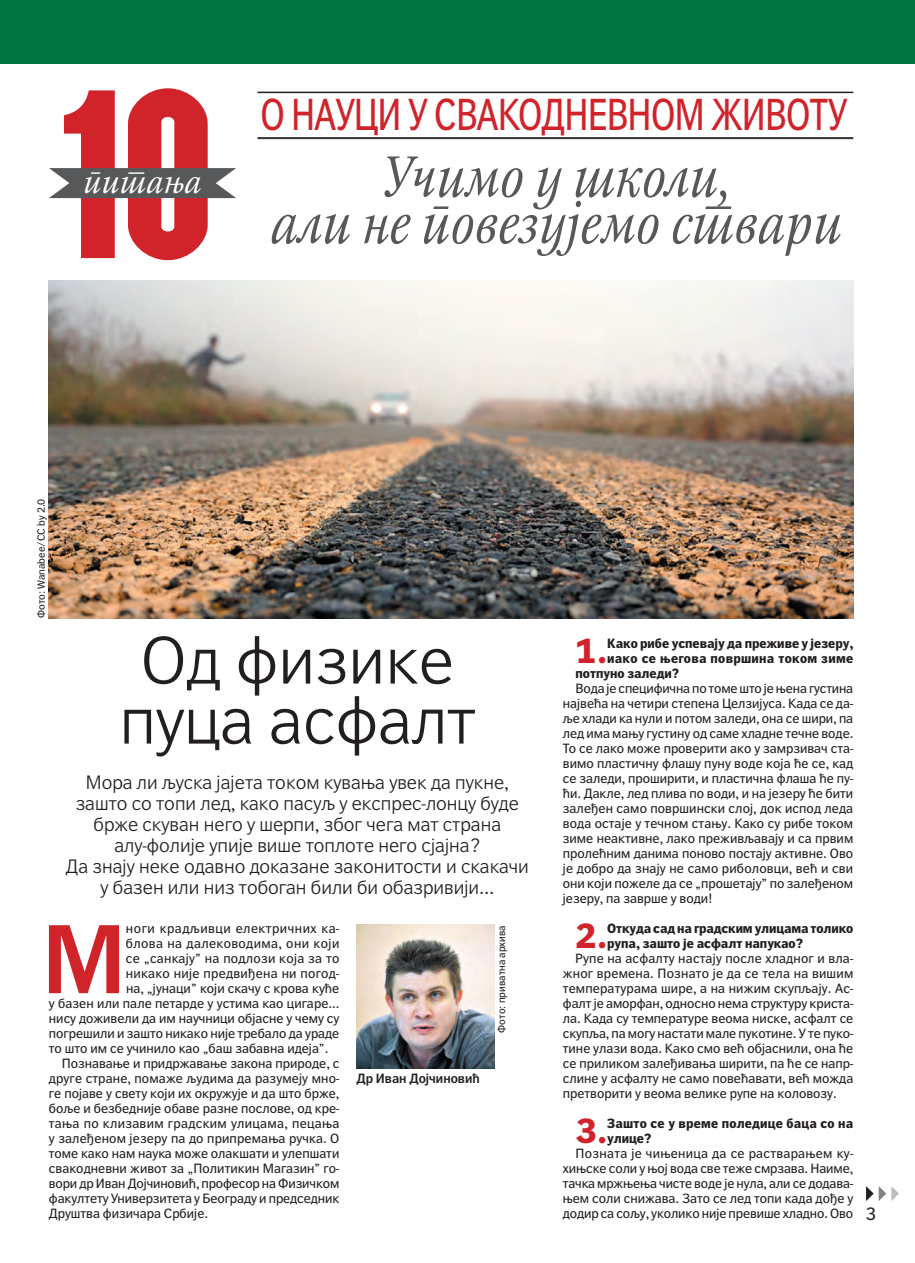
<style>
.page{position:relative;width:915px;height:1263px;background:#fff}
.page>*{position:absolute;margin:0;border:0;box-sizing:border-box;transform-origin:0 0}
.t1{font:300 209.55px "Champion";color:#d1232a}
.t2{font:500 98.1px "Politika Sans LM";color:#d1232a}
.t3{font:300 67.5px/60px "Politika Sans LM";color:#231f20;text-align:center}
.t4{font:italic 60px "Politika Serif";color:#57585a;scale:.9 1}
.t5{font:45px "Politika Sans";letter-spacing:-.02em;color:#d1232a;scale:.8 1}
.t6{font:700 35.1px "Politika Sans";color:#d1232a}
.t7{font:italic 33.6px "Politika Serif";color:#fff}
.t8{font:300 19.5px/21px "Politika Sans LM";color:#231f20;text-align:center}
.t9{font:18px "Politika Sans";color:#231f20}
.t10{font:13.5px/15px "Politika Sans";color:#231f20;text-align:justify}
.t11{font:700 13.5px/15px "Politika Sans";color:#231f20}
.t12{font:13.5px "Politika Sans";letter-spacing:.025em;color:#231f20}
.t13{font:13.5px "Politika Sans";letter-spacing:.02em;color:#231f20}
.t14{font:700 13.5px "Politika Sans";letter-spacing:.025em;color:#231f20}
.t15{font:13.5px "Politika Sans";letter-spacing:.035em;color:#231f20}
.t16{font:500 13.5px "Politika Sans LM";color:#231f20}
.t17{font:10.5px "Politika Sans";color:#231f20}
</style>
<div class="page">
<hr style="left:257px;top:92px;width:596px;height:1px;background:#231f20">
<hr style="left:257px;top:137px;width:596px;height:1px;background:#231f20">
<hr style="left:257px;top:138px;width:596px;height:1px;background:#231f20">
<svg style="left:49px;top:168px;width:187px;height:30px;background:#696a6c"></svg>
<div style="left:0;top:0;width:914px;height:63px;background:#017443"></div>
<img style="left:49px;top:281px;width:804px;height:338px">
<img style="left:356px;top:925px;width:138px;height:143px">
<svg style="left:866px;top:1186px;width:32px;height:15px"></svg>
<h1 class="t1" style="left:56px;top:36px;width:159px">10</h1>
<h3 class="t7" style="left:84px;top:168px;width:119px">питања</h3>
<h3 class="t5" style="left:260px;top:95px;width:735px">O НАУЦИ У СВАКОДНЕВНОМ ЖИВОТУ</h3>
<h3 class="t4" style="left:383px;top:151px;width:385px">Учи-мо у шко-ли,</h3>
<h3 class="t4" style="left:270px;top:198px;width:636px">али не по-ве-зу-је-мо ства-ри</h3>
<p class="t17" style="left:37px;top:618px;width:121px;rotate:-90deg">Фото: Wanabee/CC by 2.0</p>
<h3 class="t3" style="left:119px;top:636px;width:357px">Од физике пуца асфалт</h3>
<p class="t8" style="left:66px;top:774px;width:464px">Мора ли љуска јајета током кувања увек да пукне, зашто со топи лед, како пасуљ у експрес-лонцу буде брже скуван него у шерпи, због чега мат страна алу-фолије упије више топлоте него сјајна?<br>Да знају неке одавно доказане законитости и скакачи у базен или низ тобоган били би обазривији...</p>
<h2 class="t2" style="left:42px;top:918px;width:85px">М</h2>
<p class="t15" style="left:126px;top:923px;width:214px">ноги крадљивци електричних ка-</p>
<p class="t12" style="left:126px;top:938px;width:215px">блова на далеководима, они који</p>
<p class="t13" style="left:126px;top:953px;width:215px">се „санкају” на подлози која за то</p>
<p class="t13" style="left:126px;top:968px;width:214px">никако није предвиђена ни погод-</p>
<p class="t10" style="left:126px;top:982px;width:215px">на, „јунаци” који скачу с крова куће</p>
<p class="t10" style="left:49px;top:997px;width:292px">у базен или пале петарде у устима као цигаре...</p>
<p class="t10" style="left:49px;top:1012px;width:292px">нису доживели да им научници објасне у чему су</p>
<p class="t10" style="left:49px;top:1027px;width:292px">погрешили и зашто никако није требало да ураде</p>
<p class="t10" style="left:49px;top:1042px;width:281px">то што им се учинило као „баш забавна идеја”.</p>
<p class="t10" style="left:62px;top:1057px;width:279px">Познавање и придржавање закона природе, с</p>
<p class="t10" style="left:49px;top:1072px;width:291px">друге стране, помаже људима да разумеју мно-</p>
<p class="t10" style="left:49px;top:1087px;width:292px">ге појаве у свету који их окружује и да што брже,</p>
<p class="t10" style="left:49px;top:1102px;width:291px">боље и безбедније обаве разне послове, од кре-</p>
<p class="t12" style="left:49px;top:1118px;width:292px">тања по клизавим градским улицама, пецања</p>
<p class="t10" style="left:49px;top:1132px;width:292px">у залеђеном језеру па до припремања ручка. О</p>
<p class="t10" style="left:49px;top:1147px;width:292px">томе како нам наука може олакшати и улепшати</p>
<p class="t10" style="left:49px;top:1162px;width:291px">свакодневни живот за „Политикин Магазин” го-</p>
<p class="t10" style="left:49px;top:1177px;width:292px">вори др Иван Дојчиновић, професор на Физичком</p>
<p class="t10" style="left:49px;top:1192px;width:292px">факултету Универзитета у Београду и председник</p>
<p class="t10" style="left:49px;top:1207px;width:160px">Друштва физичара Србије.</p>
<p class="t16" style="left:356px;top:1073px;width:125px">Др Иван Дојчиновић</p>
<p class="t17" style="left:497px;top:1032px;width:109px;rotate:-90deg">Фото: приватна архива</p>
<h3 class="t6" style="left:575px;top:636px;width:33px">1.</h3>
<p class="t11" style="left:607px;top:637px;width:247px">Како рибе успевају да преживе у језеру,</p>
<p class="t14" style="left:607px;top:653px;width:247px">иако се његова површина током зиме</p>
<p class="t11" style="left:575px;top:667px;width:105px">потпуно заледи?</p>
<p class="t10" style="left:562px;top:682px;width:292px;text-indent:13px">Вода је специфична по томе што је њена густина највећа на четири степена Целзијуса. Када се да&shy;ље хлади ка нули и потом заледи, она се шири, па лед има мању густину од саме хладне течне воде.<br>То се лако може проверити ако у замрзивач ста&shy;вимо пластичну флашу пуну воде која ће се, кад се заледи, проширити, и пластична флаша ће пу&shy;ћи. Дакле, лед плива по води, и на језеру ће бити залеђен само површински слој, док испод леда вода остаје у течном стању. Како су рибе током зиме неактивне, лако преживљавају и са првим пролећним данима поново постају активне. Ово је добро да знају не само риболовци, већ и сви они који пожеле да се „прошетају” по залеђеном језеру, па заврше у води!</p>
<h3 class="t6" style="left:575px;top:921px;width:33px">2.</h3>
<p class="t11" style="left:607px;top:922px;width:247px">Откуда сад на градским улицама толико рупа, зашто је асфалт напукао?</p>
<p class="t10" style="left:562px;top:952px;width:292px;text-indent:13px">Рупе на асфалту настају после хладног и вла&shy;жног времена. Познато је да се тела на вишим температурама шире, а на нижим скупљају. Ас&shy;фалт је аморфан, односно нема структуру криста&shy;ла. Када су температуре веома ниске, асфалт се скупља, па могу настати мале пукотине. У те пуко&shy;тине улази вода. Како смо већ објаснили, она ће се приликом залеђивања ширити, па ће се напр&shy;слине у асфалту не само повећавати, већ можда претворити у веома велике рупе на коловозу.</p>
<h3 class="t6" style="left:575px;top:1116px;width:33px">3.</h3>
<p class="t11" style="left:607px;top:1117px;width:247px">Зашто се у време поледице баца со на улице?</p>
<p class="t10" style="left:562px;top:1147px;width:292px;text-indent:13px">Позната је чињеница да се растварањем ку&shy;хињске соли у њој вода све теже смрзава. Наиме, тачка мржњења чисте воде је нула, али се додава&shy;њем соли снижава. Зато се лед топи када дође у додир са сољу, уколико није превише хладно. Ово</p>
<h3 class="t9" style="left:865px;top:1207px;width:12px">3</h3>
</div>
